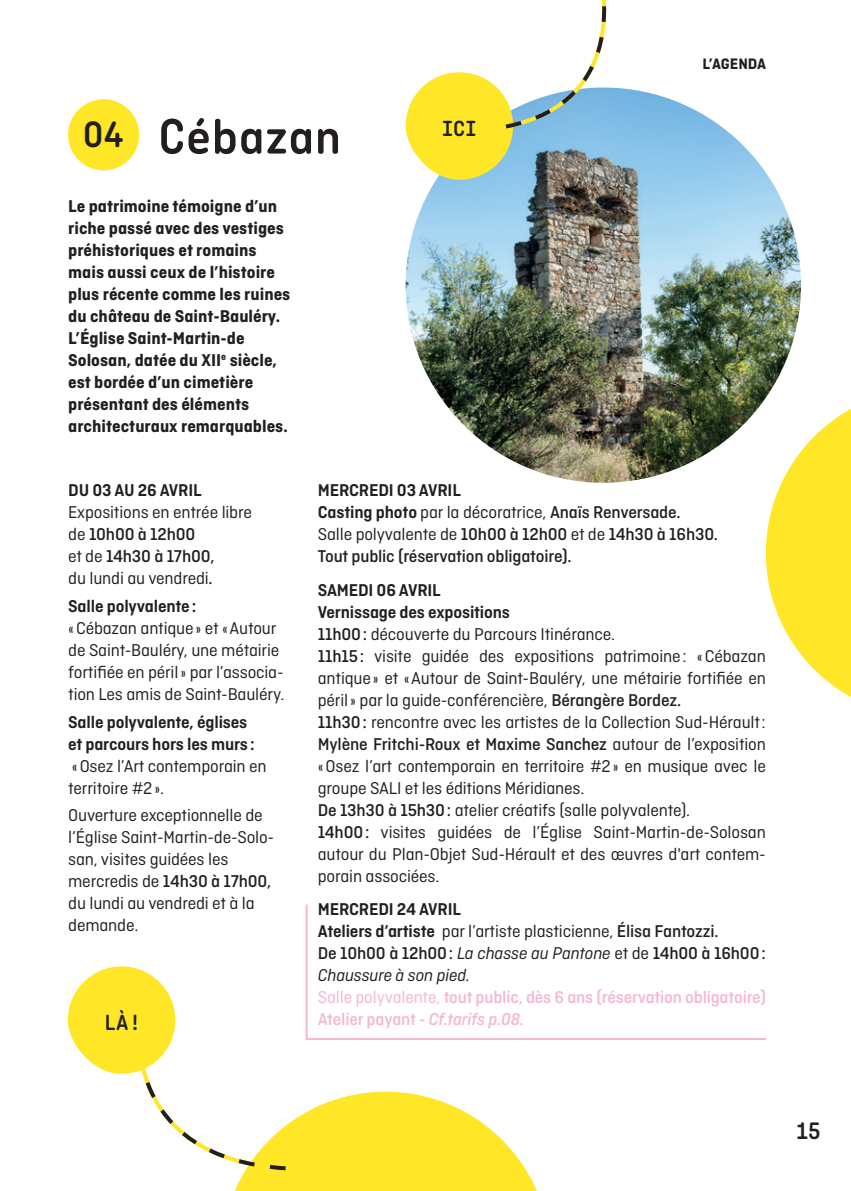
<style>
.page{position:relative;width:851px;height:1191px;background:#fff}
.page>*{position:absolute;margin:0;border:0;box-sizing:border-box;transform-origin:0 0}
.t1{font:500 50px "Angus";color:#231f20}
.t2{font:500 24px "Angus";color:#231f20}
.t3{font:500 22px "Angus";color:#231f20}
.t4{font:18px/22px "Ciutadella";letter-spacing:-.01em;color:#231f20}
.t5{font:700 18px/22px "Ciutadella";color:#231f20}
.t6{font:500 18px/22px "Ciutadella";letter-spacing:-.01em;color:#f6b5d2}
.t7{font:500 18px/22px "Ciutadella";letter-spacing:-.01em;color:#231f20}
.t8{font:600 18px/22px "Ciutadella";letter-spacing:-.01em;color:#231f20}
.t9{font:700 16px "Ciutadella";color:#231f20}
.s1{font-size:36.8px}
.s2{font-weight:500}
.s3{font-weight:600}
.s4{font-weight:400}
.s5{font-weight:600;color:#231f20}
.s6{font-weight:400;color:#231f20}
.s7{color:#231f20}
.s8{font-weight:400;font-style:italic;color:#231f20}
.s9{font-style:italic}
</style>
<div class="page">
<svg style="left:765px;top:388px;width:85px;height:309px"></svg>
<svg style="left:121px;top:1017px;width:416px;height:174px"></svg>
<div style="left:68px;top:966px;width:107px;height:107px;background:#ffe627;border-radius:50%"></div>
<img style="left:405px;top:87px;width:395px;height:396px;border-radius:198px">
<div style="left:405px;top:72px;width:108px;height:108px;background:#ffe627;border-radius:50%"></div>
<svg style="left:501px;top:0;width:131px;height:131px"></svg>
<svg style="left:304px;top:904px;width:462px;height:137px"></svg>
<div style="left:68px;top:99px;width:71px;height:71px;background:#ffe627;border-radius:50%"></div>
<h1 class="t1" style="left:83px;top:105px;width:260px"><span class="s1">04</span> Cébazan</h1>
<p class="t5" style="left:68px;top:195px;width:224px">Le patrimoine témoigne d’un riche passé avec des vestiges préhistoriques et romains mais aussi ceux de l’histoire plus récente comme les ruines du château de Saint-Bauléry.<br>L’Église Saint-Martin-de<br>Solosan, datée du XII<sup>e</sup> siècle, est bordée d’un cimetière présentant des éléments architecturaux remarquables.</p>
<p class="t3" style="left:442px;top:114px;width:35px">ICI</p>
<p class="t9" style="left:702px;top:54px;width:65px">L’AGENDA</p>
<p class="t8" style="left:68px;top:479px;width:135px">DU 03 AU 26 AVRIL</p>
<p class="t4" style="left:68px;top:501px;width:185px">Expositions en entrée libre de <span class="s2">10h00 à 12h00<br></span>et de <span class="s2">14h30 à 17h00,<br></span>du lundi au vendredi<span class="s2">.</span></p>
<p class="t8" style="left:68px;top:595px;width:130px">Salle polyvalente:</p>
<p class="t4" style="left:68px;top:617px;width:217px">«Cébazan antique» et «Autour de Saint-Bauléry, une métairie fortifiée en péril» par l’associa&shy;tion Les amis de Saint-Bauléry.</p>
<p class="t8" style="left:68px;top:710px;width:188px">Salle polyvalente, églises et parcours hors les murs:</p>
<p class="t4" style="left:68px;top:754px;width:200px">«Osez l’Art contemporain en territoire #2».</p>
<p class="t4" style="left:68px;top:804px;width:207px">Ouverture exceptionnelle de l’Église Saint-Martin-de-Solo&shy;san, visites guidées les mercredis de <span class="s2">14h30 à 17h00, </span>du lundi au vendredi et à la demande.</p>
<p class="t3" style="left:105px;top:1008px;width:35px">LÀ!</p>
<p class="t7" style="left:318px;top:479px;width:401px"><span class="s3">MERCREDI 03 AVRIL<br>Casting photo</span> <span class="s4">par la décoratrice,</span> Anaïs Renversade.<br><span class="s4">Salle polyvalente de</span> 10h00 à 12h00 <span class="s4">et de</span> 14h30 à 16h30.<br>Tout public (réservation obligatoire).</p>
<p class="t4" style="left:318px;top:578px;width:449px"><span class="s3">SAMEDI 06 AVRIL<br>Vernissage des expositions<br></span><span class="s2">11h00:</span> découverte du Parcours Itinérance.<br><span class="s2">11h15:</span> visite guidée des expositions patrimoine: «Cébazan antique» et «Autour de Saint-Bauléry, une métairie fortifiée en péril» par la guide-conférencière, <span class="s2">Bérangère Bordez.<br>11h30:</span> rencontre avec les artistes de la Collection Sud-Hérault:<br><span class="s2">Mylène Fritchi-Roux et Maxime Sanchez</span> autour de l’exposition «Osez l’art contemporain en territoire #2» en musique avec le groupe SALI et les éditions Méridianes.<br><span class="s2">De 13h30 à 15h30:</span> atelier créatifs (salle polyvalente).<br><span class="s2">14h00:</span> visites guidées de l’Église Saint-Martin-de-Solosan autour du Plan-Objet Sud-Hérault et des œuvres d'art contem&shy;porain associées.</p>
<p class="t6" style="left:318px;top:898px;width:449px"><span class="s5">MERCREDI 24 AVRIL<br>Ateliers d’artiste</span> <span class="s6">par l’artiste plasticienne,</span> <span class="s7">Élisa Fantozzi.<br>De 10h00 à 12h00:</span> <span class="s8">La chasse au Pantone</span> <span class="s6">et de</span> <span class="s7">14h00 à 16h00:<br></span><span class="s8">Chaussure à son pied.<br></span><span class="s4">Salle polyvalente,</span> tout public, dès 6 ans (réservation obligatoire)<br>Atelier payant - <span class="s9">Cf.tarifs p.08.</span></p>
<h2 class="t2" style="left:796px;top:1116px;width:26px">15</h2>
</div>
